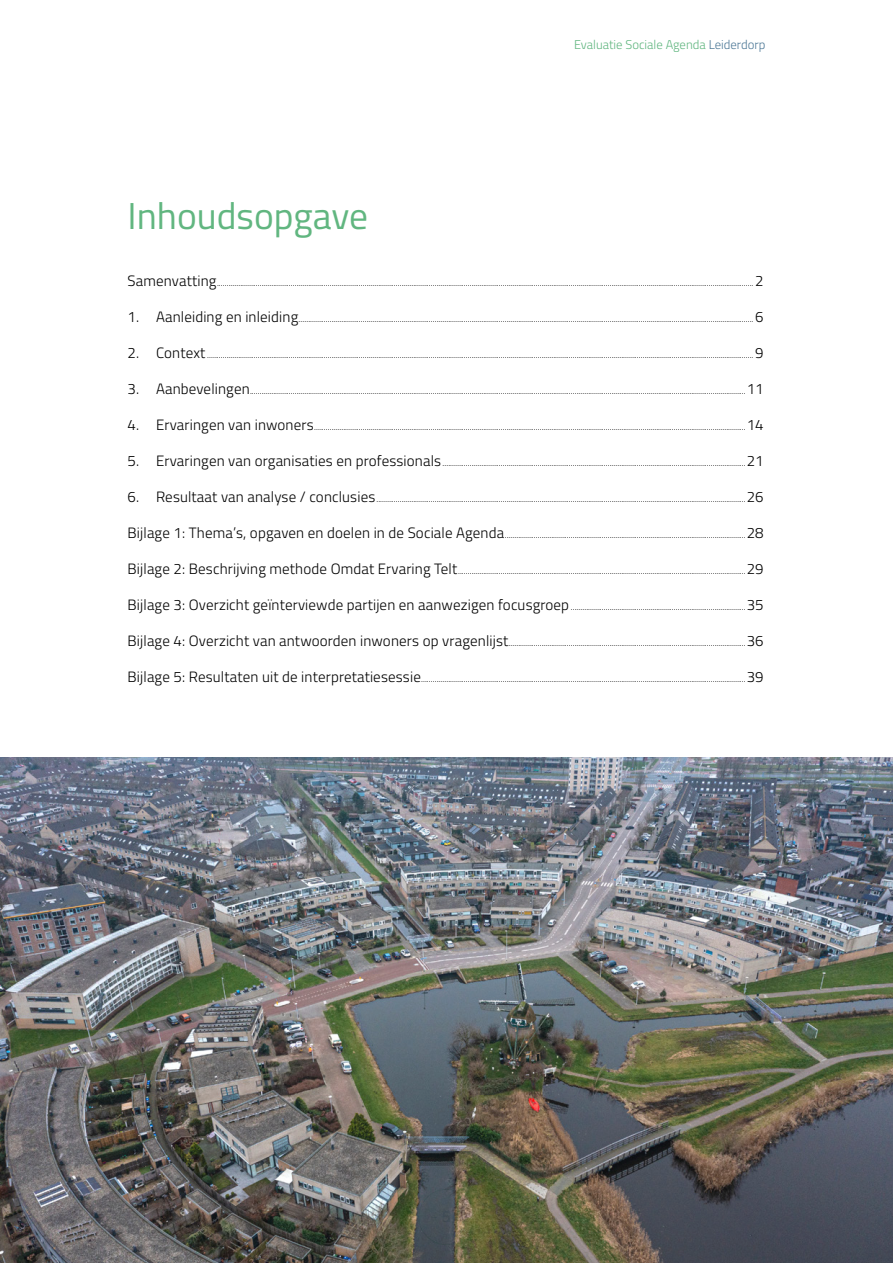
<style>
.page{position:relative;width:893px;height:1263px;background:#fff}
.page>*{position:absolute;margin:0;border:0;box-sizing:border-box;transform-origin:0 0}
.t1{font:37.5px "Titillium";color:#61b680}
.t2{font:300 12.75px "Titillium";color:#61b680}
.t3{font:300 9px "Titillium";color:#000}
.s1{color:#4e7997}
.s2{font-size:15px}
</style>
<div class="page">
<img style="left:0;top:757px;width:893px;height:506px">
<h2 class="t2" style="left:574px;top:35px;width:193px">Evaluatie Sociale Agenda <span class="s1">Leiderdorp</span></h2>
<h1 class="t1" style="left:128px;top:188px;width:242px">Inhoudsopgave</h1>
<p class="t3" style="left:128px;top:277px;width:637px"><span class="s2">Samenvatting</span>.................................................................................................................................................................................................................................................................................... <span class="s2">2</span></p>
<p class="t3" style="left:128px;top:313px;width:637px"><span class="s2">1. Aanleiding en inleiding</span>.......................................................................................................................................................................................................................................... <span class="s2">6</span></p>
<p class="t3" style="left:128px;top:349px;width:637px"><span class="s2">2. Context</span> ......................................................................................................................................................................................................................................................................................... <span class="s2">9</span></p>
<p class="t3" style="left:128px;top:385px;width:638px"><span class="s2">3. Aanbevelingen</span>...............................................................................................................................................................................................................................................................<span class="s2">11</span></p>
<p class="t3" style="left:128px;top:421px;width:638px"><span class="s2">4. Ervaringen van inwoners</span>..............................................................................................................................................................................................................................<span class="s2">14</span></p>
<p class="t3" style="left:128px;top:457px;width:638px"><span class="s2">5. Ervaringen van organisaties en professionals</span>............................................................................................................................................................<span class="s2">21</span></p>
<p class="t3" style="left:128px;top:493px;width:638px"><span class="s2">6. Resultaat van analyse / conclusies</span>..............................................................................................................................................................................................<span class="s2">26</span></p>
<p class="t3" style="left:128px;top:529px;width:638px"><span class="s2">Bijlage 1: Thema’s, opgaven en doelen in de Sociale Agenda</span>............................................................................................................................<span class="s2">28</span></p>
<p class="t3" style="left:128px;top:565px;width:638px"><span class="s2">Bijlage 2: Beschrijving methode Omdat Ervaring Telt</span>....................................................................................................................................................<span class="s2">29</span></p>
<p class="t3" style="left:128px;top:601px;width:638px"><span class="s2">Bijlage 3: Overzicht geïnterviewde partijen en aanwezigen focusgroep</span> ..........................................................................................<span class="s2">35</span></p>
<p class="t3" style="left:128px;top:637px;width:638px"><span class="s2">Bijlage 4: Overzicht van antwoorden inwoners op vragenlijst</span>..........................................................................................................................<span class="s2">36</span></p>
<p class="t3" style="left:128px;top:673px;width:638px"><span class="s2">Bijlage 5: Resultaten uit de interpretatiesessie</span>.......................................................................................................................................................................<span class="s2">39</span></p>
</div>
